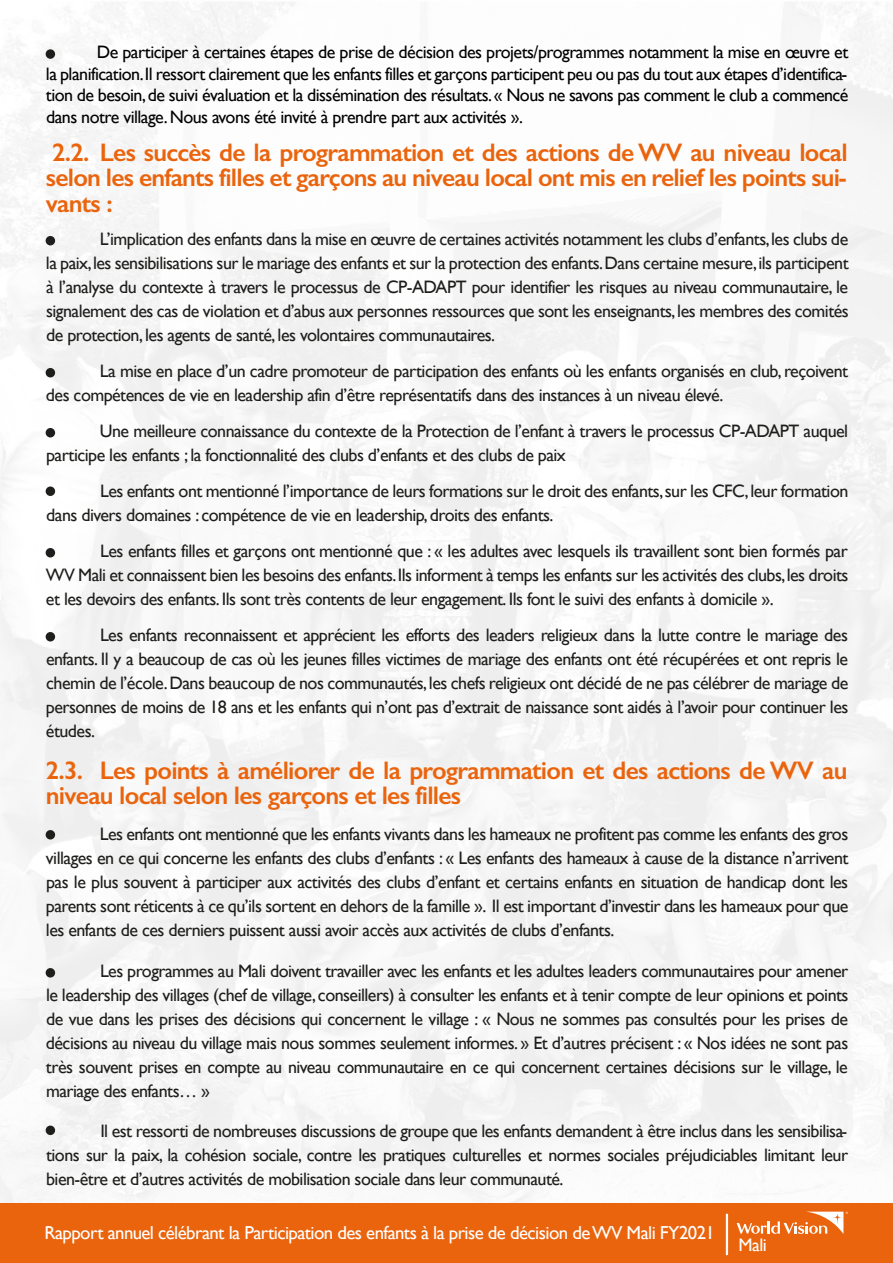
<style>
.page{position:relative;width:893px;height:1263px;background:#fff}
.page>*{position:absolute;margin:0;border:0;box-sizing:border-box;transform-origin:0 0}
.t1{font:600 25.5px/25.5px "Gill Sans";letter-spacing:-.03em;color:#ea640d;text-align:justify}
.t2{font:18.75px "Gill Sans";letter-spacing:-.03em;color:#fff}
.t3{font:18.15px "Gill Sans";color:#fff}
.t4{font:18px/24px "Gill Sans";letter-spacing:-.03em;color:#1e1e1c;text-align:justify}
.t5{font:18px/21.6px "Gill Sans";letter-spacing:-.03em;color:#010101;text-align:justify}
.s1{font-size:18.3px}
</style>
<div class="page">
<img style="left:0;top:2px;width:893px;height:1202px">
<div style="left:0;top:1204px;width:893px;height:59px;background:#ea640d"></div>
<hr style="left:726px;top:1214px;width:2px;height:41px;background:#fff">
<div style="left:46px;top:49px;width:9px;height:10px;background:#1e1e1c;border-radius:50%"></div>
<div style="left:46px;top:236px;width:9px;height:9px;background:#1e1e1c;border-radius:50%"></div>
<div style="left:46px;top:368px;width:9px;height:9px;background:#1e1e1c;border-radius:50%"></div>
<div style="left:46px;top:428px;width:9px;height:9px;background:#1e1e1c;border-radius:50%"></div>
<div style="left:46px;top:486px;width:9px;height:10px;background:#1e1e1c;border-radius:50%"></div>
<div style="left:46px;top:548px;width:9px;height:9px;background:#1e1e1c;border-radius:50%"></div>
<div style="left:46px;top:632px;width:9px;height:9px;background:#1e1e1c;border-radius:50%"></div>
<div style="left:46px;top:830px;width:9px;height:9px;background:#1e1e1c;border-radius:50%"></div>
<div style="left:46px;top:968px;width:9px;height:9px;background:#1e1e1c;border-radius:50%"></div>
<div style="left:46px;top:1125px;width:9px;height:10px;background:#1e1e1c;border-radius:50%"></div>
<svg style="left:737px;top:1211px;width:111px;height:23px"></svg>
<p class="t5" style="left:46px;top:41px;width:804px;text-indent:51px">De participer à certaines étapes de prise de décision des projets/programmes notamment la mise en œuvre et la planification.Il ressort clairement que les enfants filles et garçons participent peu ou pas du tout aux étapes d’identifica&shy;tion de besoin,de suivi évaluation et la dissémination des résultats.« Nous ne savons pas comment le club a commencé dans notre village. Nous avons été invité à prendre part aux activités ».</p>
<h1 class="t1" style="left:46px;top:139px;width:803px">2.2. Les succès de la programmation et des actions de WV au niveau local selon les enfants filles et garçons au niveau local ont mis en relief les points sui&shy;vants :</h1>
<p class="t4" style="left:46px;top:227px;width:804px;text-indent:54px">L’implication des enfants dans la mise en œuvre de certaines activités notamment les clubs d’enfants,les clubs de la paix,les sensibilisations sur le mariage des enfants et sur la protection des enfants.Dans certaine mesure,ils participent à l’analyse du contexte à travers le processus de CP-ADAPT pour identifier les risques au niveau communautaire, le signalement des cas de violation et d’abus aux personnes ressources que sont les enseignants,les membres des comités de protection, les agents de santé, les volontaires communautaires.</p>
<p class="t4" style="left:46px;top:358px;width:804px;text-indent:54px">La mise en place d’un cadre promoteur de participation des enfants où les enfants organisés en club, reçoivent des compétences de vie en leadership afin d’être représentatifs dans des instances à un niveau élevé.</p>
<p class="t4" style="left:46px;top:418px;width:804px;text-indent:54px">Une meilleure connaissance du contexte de la Protection de l’enfant à travers le processus CP-ADAPT auquel participe les enfants ; la fonctionnalité des clubs d’enfants et des clubs de paix</p>
<p class="t4" style="left:46px;top:478px;width:804px;text-indent:54px">Les enfants ont mentionné l’importance de leurs formations sur le droit des enfants,sur les CFC,leur formation dans divers domaines : compétence de vie en leadership,droits des enfants.</p>
<p class="t4" style="left:46px;top:538px;width:804px;text-indent:54px">Les enfants filles et garçons ont mentionné que : « les adultes avec lesquels ils travaillent sont bien formés par WV Mali et connaissent bien les besoins des enfants.Ils informent à temps les enfants sur les activités des clubs,les droits et les devoirs des enfants.Ils sont très contents de leur engagement.Ils font le suivi des enfants à domicile ».</p>
<p class="t4" style="left:46px;top:622px;width:804px;text-indent:54px">Les enfants reconnaissent et apprécient les efforts des leaders religieux dans la lutte contre le mariage des enfants. Il y a beaucoup de cas où les jeunes filles victimes de mariage des enfants ont été récupérées et ont repris le chemin de l’école.Dans beaucoup de nos communautés,les chefs religieux ont décidé de ne pas célébrer de mariage de personnes de moins de 18 ans et les enfants qui n’ont pas d’extrait de naissance sont aidés à l’avoir pour continuer les études.</p>
<h1 class="t1" style="left:46px;top:757px;width:803px">2.3. Les points à améliorer de la programmation et des actions de WV au niveau local selon les garçons et les filles</h1>
<p class="t4" style="left:46px;top:822px;width:804px;text-indent:54px">Les enfants ont mentionné que les enfants vivants dans les hameaux ne profitent pas comme les enfants des gros villages en ce qui concerne les enfants des clubs d’enfants : « Les enfants des hameaux à cause de la distance n’arrivent pas le plus souvent à participer aux activités des clubs d’enfant et certains enfants en situation de handicap dont les parents sont réticents à ce qu’ils sortent en dehors de la famille ». Il est important d’investir dans les hameaux pour que les enfants de ces derniers puissent aussi avoir accès aux activités de clubs d’enfants.</p>
<p class="t4" style="left:46px;top:958px;width:804px;text-indent:54px">Les programmes au Mali doivent travailler avec les enfants et les adultes leaders communautaires pour amener le leadership des villages (chef de village, conseillers) à consulter les enfants et à tenir compte de leur opinions et points de vue dans les prises des décisions qui concernent le village : « Nous ne sommes pas consultés pour les prises de décisions au niveau du village mais nous sommes seulement informes. » Et d’autres précisent : « Nos idées ne sont pas très souvent prises en compte au niveau communautaire en ce qui concernent certaines décisions sur le village, le mariage des enfants… »</p>
<p class="t4" style="left:46px;top:1119px;width:803px;text-indent:54px">Il est ressorti de nombreuses discussions de groupe que les enfants demandent à être inclus dans les sensibilisa&shy;tions sur la paix, la cohésion sociale, contre les pratiques culturelles et normes sociales préjudiciables limitant leur bien-être et d’autres activités de mobilisation sociale dans leur communauté.</p>
<p class="t2" style="left:45px;top:1222px;width:672px">Rapport annuel célébrant la Participation des enfants à la prise de décision deWV Mali FY2021</p>
<p class="t3" style="left:739px;top:1234px;width:72px">Mali <span class="s1">Mali</span></p>
</div>
